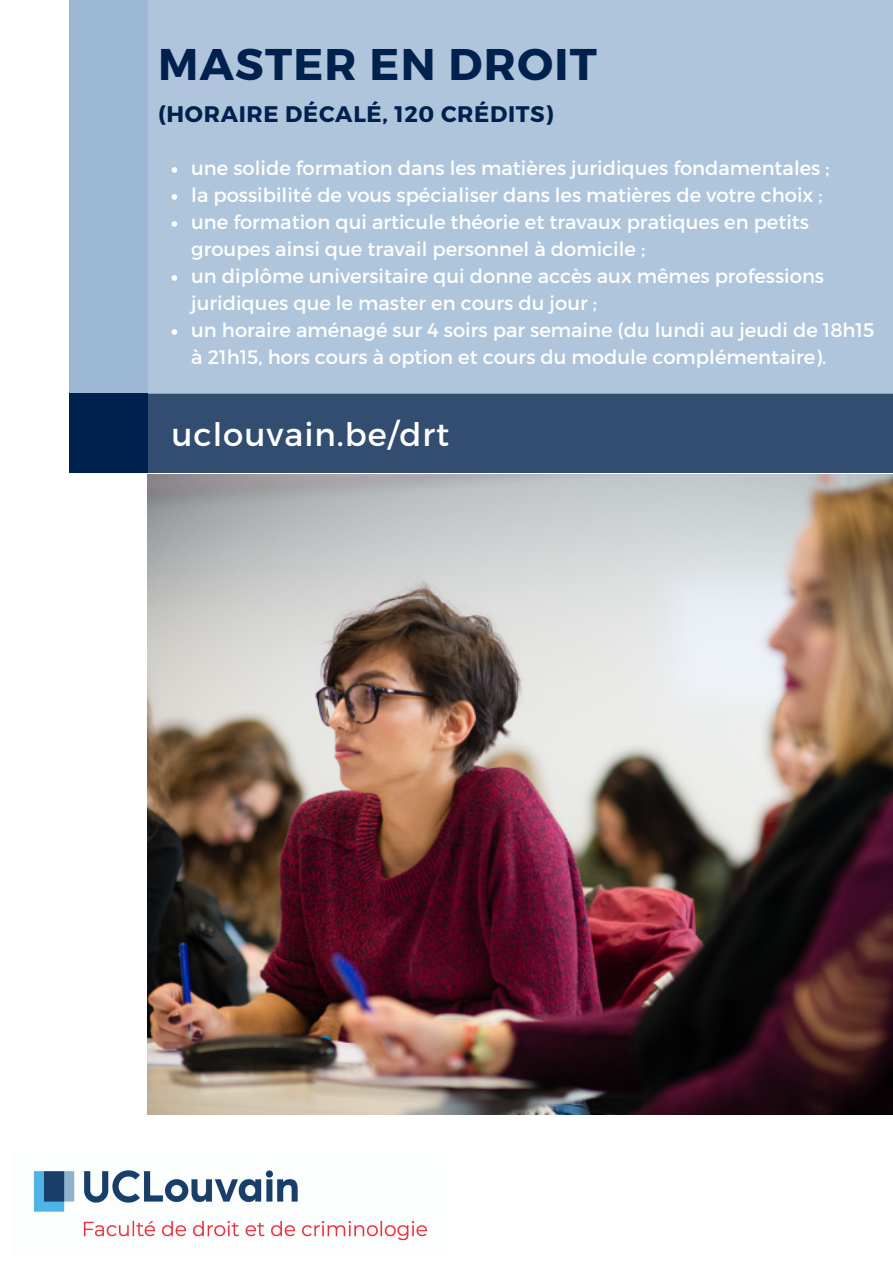
<style>
.page{position:relative;width:893px;height:1264px;background:#fff}
.page>*{position:absolute;margin:0;border:0;box-sizing:border-box;transform-origin:0 0}
.t1{font:700 44.25px "Montserrat";letter-spacing:.03em;color:#00214e}
.t2{font:32.25px "Montserrat";letter-spacing:.03em;color:#fff}
.t3{font:700 22.5px "Montserrat";letter-spacing:.03em;color:#00214e}
.t4{font:19.5px/27px "Montserrat";color:#fff}
</style>
<div class="page">
<img style="left:33px;top:1170px;width:395px;height:71px">
<div style="left:69px;top:0;width:79px;height:393px;background:#9cb7d4"></div>
<div style="left:69px;top:393px;width:79px;height:80px;background:#00214e"></div>
<div style="left:148px;top:393px;width:744px;height:80px;background:#334d71"></div>
<div style="left:148px;top:0;width:744px;height:393px;background:#afc5dc"></div>
<img style="left:148px;top:474px;width:744px;height:640px">
<svg style="left:171px;top:167px;width:6px;height:6px"></svg>
<svg style="left:171px;top:194px;width:6px;height:6px"></svg>
<svg style="left:171px;top:221px;width:6px;height:6px"></svg>
<svg style="left:171px;top:275px;width:6px;height:6px"></svg>
<svg style="left:171px;top:329px;width:6px;height:6px"></svg>
<p class="t1" style="left:158px;top:36px;width:440px">MASTER EN DROIT</p>
<p class="t3" style="left:158px;top:99px;width:397px">(HORAIRE DÉCALÉ, 120 CRÉDITS)</p>
<p class="t4" style="left:191px;top:153px;width:640px">une solide formation dans les matières juridiques fondamentales ;</p>
<p class="t4" style="left:191px;top:180px;width:632px">la possibilité de vous spécialiser dans les matières de votre choix ;</p>
<p class="t4" style="left:191px;top:207px;width:619px">une formation qui articule théorie et travaux pratiques en petits groupes ainsi que travail personnel à domicile ;</p>
<h2 class="t4" style="left:191px;top:261px;width:634px">un diplôme universitaire qui donne accès aux mêmes professions juridiques que le master en cours du jour ;</h2>
<p class="t4" style="left:191px;top:315px;width:684px">un horaire aménagé sur 4 soirs par semaine (du lundi au jeudi de 18h15 à 21h15, hors cours à option et cours du module complémentaire).</p>
<h3 class="t2" style="left:171px;top:413px;width:279px">uclouvain.be/drt</h3>
</div>
